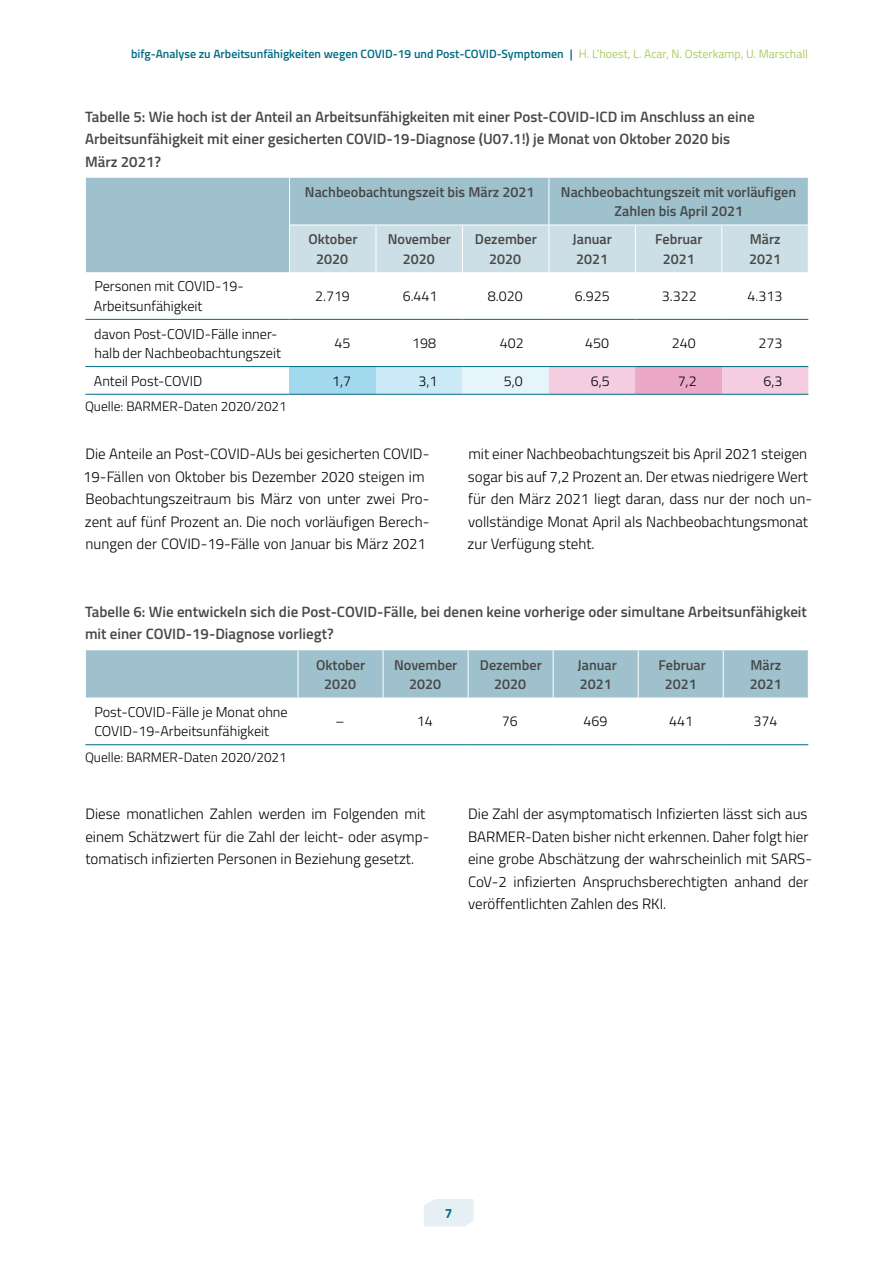
<style>
.page{position:relative;width:893px;height:1263px;background:#fff}
.page>*{position:absolute;margin:0;border:0;box-sizing:border-box;transform-origin:0 0}
.B-Inhalt_B-03_1-P-FT{font:300 15px/22.5px "Titillium";color:#000}
.t1{font:600 15px/22.5px "Titillium";color:#484847}
.B-Inhalt_B-03_2-P-FT_mA{font:300 15px/22.5px "Titillium";color:#000}
.C-Tabelle_C-04-P-TAB_FT{font:300 14.25px/19.5px "Titillium";color:#000}
.C-Tabelle_C-03b-P-TAB_Kopf_z{font:600 14.25px/19.5px "Titillium";color:#484847;text-align:center}
.C-Tabelle_C-04b-P-TAB_FT_z{font:300 14.25px "Titillium";color:#000}
.t2{font:300 13.5px "Titillium";color:#000}
.t3{font:700 13.5px "Titillium";color:#006c82}
.t4{font:600 12px "Titillium";color:#006c82}
.s1{font-weight:400;color:#aacc5f}
</style>
<div class="page">
<svg style="left:424px;top:1199px;width:49px;height:27px"></svg>
<div style="left:86px;top:178px;width:722px;height:94px;background:#9ec1cd"></div>
<div style="left:290px;top:226px;width:518px;height:46px;background:#cddfe6"></div>
<div style="left:290px;top:367px;width:86px;height:27px;background:#a2d9ef"></div>
<div style="left:376px;top:367px;width:86px;height:27px;background:#cbe9f6"></div>
<div style="left:462px;top:367px;width:87px;height:27px;background:#e6f4fb"></div>
<svg style="left:549px;top:367px;width:259px;height:27px;background:#f1cbde"></svg>
<div style="left:635px;top:367px;width:87px;height:27px;background:#eba8c7"></div>
<hr style="left:549px;top:178px;width:1px;height:47px;background:#fff">
<hr style="left:376px;top:225px;width:1px;height:47px;background:#fff">
<hr style="left:462px;top:225px;width:1px;height:47px;background:#fff">
<hr style="left:549px;top:225px;width:1px;height:47px;background:#fff">
<hr style="left:635px;top:225px;width:1px;height:47px;background:#fff">
<hr style="left:721px;top:225px;width:1px;height:47px;background:#fff">
<hr style="left:85px;top:319px;width:205px;height:1px;background:#006c82">
<hr style="left:290px;top:319px;width:86px;height:1px;background:#006c82">
<hr style="left:376px;top:319px;width:86px;height:1px;background:#006c82">
<hr style="left:462px;top:319px;width:87px;height:1px;background:#006c82">
<hr style="left:549px;top:319px;width:86px;height:1px;background:#006c82">
<hr style="left:635px;top:319px;width:87px;height:1px;background:#006c82">
<hr style="left:722px;top:319px;width:86px;height:1px;background:#006c82">
<hr style="left:85px;top:366px;width:205px;height:1px;background:#006c82">
<hr style="left:290px;top:366px;width:86px;height:1px;background:#006c82">
<hr style="left:376px;top:366px;width:86px;height:1px;background:#006c82">
<hr style="left:462px;top:366px;width:87px;height:1px;background:#006c82">
<hr style="left:549px;top:366px;width:86px;height:1px;background:#006c82">
<hr style="left:635px;top:366px;width:87px;height:1px;background:#006c82">
<hr style="left:722px;top:366px;width:86px;height:1px;background:#006c82">
<hr style="left:85px;top:394px;width:205px;height:1px;background:#006c82">
<hr style="left:290px;top:394px;width:86px;height:1px;background:#006c82">
<hr style="left:376px;top:394px;width:86px;height:1px;background:#006c82">
<hr style="left:462px;top:394px;width:87px;height:1px;background:#006c82">
<hr style="left:549px;top:394px;width:86px;height:1px;background:#006c82">
<hr style="left:635px;top:394px;width:87px;height:1px;background:#006c82">
<hr style="left:722px;top:394px;width:86px;height:1px;background:#006c82">
<hr style="left:289px;top:178px;width:1px;height:47px;background:#fff">
<hr style="left:289px;top:225px;width:1px;height:47px;background:#fff">
<hr style="left:289px;top:225px;width:87px;height:1px;background:#fff">
<hr style="left:376px;top:225px;width:86px;height:1px;background:#fff">
<hr style="left:462px;top:225px;width:87px;height:1px;background:#fff">
<hr style="left:549px;top:225px;width:86px;height:1px;background:#fff">
<hr style="left:635px;top:225px;width:87px;height:1px;background:#fff">
<hr style="left:722px;top:225px;width:87px;height:1px;background:#fff">
<div style="left:86px;top:650px;width:722px;height:47px;background:#9ec1cd"></div>
<hr style="left:383px;top:650px;width:1px;height:47px;background:#fff">
<hr style="left:468px;top:650px;width:1px;height:47px;background:#fff">
<hr style="left:553px;top:650px;width:1px;height:47px;background:#fff">
<hr style="left:638px;top:650px;width:1px;height:47px;background:#fff">
<hr style="left:723px;top:650px;width:1px;height:47px;background:#fff">
<hr style="left:85px;top:744px;width:213px;height:1px;background:#006c82">
<hr style="left:298px;top:744px;width:85px;height:1px;background:#006c82">
<hr style="left:383px;top:744px;width:85px;height:1px;background:#006c82">
<hr style="left:468px;top:744px;width:85px;height:1px;background:#006c82">
<hr style="left:553px;top:744px;width:85px;height:1px;background:#006c82">
<hr style="left:638px;top:744px;width:85px;height:1px;background:#006c82">
<hr style="left:723px;top:744px;width:85px;height:1px;background:#006c82">
<hr style="left:298px;top:650px;width:1px;height:47px;background:#fff">
<p class="t4" style="left:131px;top:45px;width:678px">bifg-Analyse zu Arbeitsunfähigkeiten wegen COVID-19 und Post-COVID-Symptomen | <span class="s1">H. L’hoest, L. Acar, N. Osterkamp, U. Marschall</span></p>
<p class="t1" style="left:85px;top:104px;width:671px">Tabelle 5: Wie hoch ist der Anteil an Arbeitsunfähigkeiten mit einer Post-COVID-ICD im Anschluss an eine<br>Arbeitsunfähigkeit mit einer gesicherten COVID-19-Diagnose (U07.1!) je Monat von Oktober 2020 bis<br>März 2021?</p>
<p class="C-Tabelle_C-03b-P-TAB_Kopf_z" style="left:305px;top:181px;width:231px">Nachbeobachtungszeit bis März 2021</p>
<p class="C-Tabelle_C-03b-P-TAB_Kopf_z" style="left:561px;top:181px;width:237px">Nachbeobachtungszeit mit vorläufigen<br>Zahlen bis April 2021</p>
<p class="C-Tabelle_C-03b-P-TAB_Kopf_z" style="left:308px;top:229px;width:51px">Oktober<br>2020</p>
<p class="C-Tabelle_C-03b-P-TAB_Kopf_z" style="left:388px;top:229px;width:65px">November<br>2020</p>
<p class="C-Tabelle_C-03b-P-TAB_Kopf_z" style="left:475px;top:229px;width:64px">Dezember<br>2020</p>
<p class="C-Tabelle_C-03b-P-TAB_Kopf_z" style="left:573px;top:229px;width:41px;text-align:left">Januar<br>2021</p>
<p class="C-Tabelle_C-03b-P-TAB_Kopf_z" style="left:655px;top:229px;width:49px">Februar<br>2021</p>
<p class="C-Tabelle_C-03b-P-TAB_Kopf_z" style="left:749px;top:229px;width:33px;text-align:left">März<br>2021</p>
<p class="C-Tabelle_C-04-P-TAB_FT" style="left:94px;top:276px;width:151px">Personen mit COVID-19-<br>Arbeitsunfähigkeit</p>
<p class="C-Tabelle_C-04-P-TAB_FT" style="left:315px;top:286px;width:36px">2.719</p>
<p class="C-Tabelle_C-04-P-TAB_FT" style="left:403px;top:286px;width:36px">6.441</p>
<p class="C-Tabelle_C-04-P-TAB_FT" style="left:488px;top:286px;width:36px">8.020</p>
<p class="C-Tabelle_C-04-P-TAB_FT" style="left:575px;top:286px;width:36px">6.925</p>
<p class="C-Tabelle_C-04-P-TAB_FT" style="left:662px;top:286px;width:36px">3.322</p>
<p class="C-Tabelle_C-04-P-TAB_FT" style="left:748px;top:286px;width:36px">4.313</p>
<p class="C-Tabelle_C-04-P-TAB_FT" style="left:94px;top:323px;width:188px">davon Post-COVID-Fälle inner&shy;halb der Nachbeobachtungszeit</p>
<p class="C-Tabelle_C-04-P-TAB_FT" style="left:334px;top:333px;width:17px">45</p>
<p class="C-Tabelle_C-04-P-TAB_FT" style="left:412px;top:333px;width:25px">198</p>
<p class="C-Tabelle_C-04-P-TAB_FT" style="left:500px;top:333px;width:25px">402</p>
<p class="C-Tabelle_C-04-P-TAB_FT" style="left:585px;top:333px;width:25px">450</p>
<p class="C-Tabelle_C-04-P-TAB_FT" style="left:672px;top:333px;width:25px">240</p>
<p class="C-Tabelle_C-04-P-TAB_FT" style="left:758px;top:333px;width:25px">273</p>
<p class="C-Tabelle_C-04-P-TAB_FT" style="left:94px;top:370px;width:110px">Anteil Post-COVID</p>
<p class="C-Tabelle_C-04-P-TAB_FT" style="left:332px;top:370px;width:20px">1,7</p>
<p class="C-Tabelle_C-04-P-TAB_FT" style="left:419px;top:370px;width:20px">3,1</p>
<p class="C-Tabelle_C-04-P-TAB_FT" style="left:504px;top:370px;width:20px">5,0</p>
<p class="C-Tabelle_C-04-P-TAB_FT" style="left:591px;top:370px;width:20px">6,5</p>
<p class="C-Tabelle_C-04-P-TAB_FT" style="left:678px;top:370px;width:20px">7,2</p>
<p class="C-Tabelle_C-04-P-TAB_FT" style="left:763px;top:370px;width:20px">6,3</p>
<p class="t2" style="left:85px;top:397px;width:203px">Quelle: BARMER-Daten 2020/2021</p>
<p class="B-Inhalt_B-03_1-P-FT" style="left:83px;top:442px;width:348px">Die Anteile an Post-COVID-AUs bei gesicherten COVID-19-Fällen von Oktober bis Dezember 2020 steigen im Beobachtungszeitraum bis März von unter zwei Pro&shy;zent auf fünf Prozent an. Die noch vorläufigen Berech&shy;nungen der COVID-19-Fälle von Januar bis März 2021</p>
<p class="B-Inhalt_B-03_1-P-FT" style="left:468px;top:442px;width:346px">mit einer Nachbeobachtungszeit bis April 2021 steigen sogar bis auf 7,2 Prozent an. Der etwas niedrigere Wert für den März 2021 liegt daran, dass nur der noch un&shy;vollständige Monat April als Nachbeobachtungsmonat zur Verfügung steht.</p>
<p class="t1" style="left:85px;top:599px;width:723px">Tabelle 6: Wie entwickeln sich die Post-COVID-Fälle, bei denen keine vorherige oder simultane Arbeitsunfähigkeit mit einer COVID-19-Diagnose vorliegt?</p>
<p class="C-Tabelle_C-03b-P-TAB_Kopf_z" style="left:316px;top:654px;width:51px">Oktober<br>2020</p>
<p class="C-Tabelle_C-03b-P-TAB_Kopf_z" style="left:394px;top:654px;width:65px">November<br>2020</p>
<p class="C-Tabelle_C-03b-P-TAB_Kopf_z" style="left:480px;top:654px;width:64px">Dezember<br>2020</p>
<p class="C-Tabelle_C-03b-P-TAB_Kopf_z" style="left:578px;top:654px;width:41px;text-align:left">Januar<br>2021</p>
<p class="C-Tabelle_C-03b-P-TAB_Kopf_z" style="left:658px;top:654px;width:49px">Februar<br>2021</p>
<p class="C-Tabelle_C-03b-P-TAB_Kopf_z" style="left:750px;top:654px;width:33px;text-align:left">März<br>2021</p>
<p class="C-Tabelle_C-04-P-TAB_FT" style="left:94px;top:701px;width:195px">Post-COVID-Fälle je Monat ohne<br>COVID-19-Arbeitsunfähigkeit</p>
<p class="C-Tabelle_C-04b-P-TAB_FT_z" style="left:336px;top:711px;width:11px">–</p>
<p class="C-Tabelle_C-04b-P-TAB_FT_z" style="left:417px;top:711px;width:17px">14</p>
<p class="C-Tabelle_C-04b-P-TAB_FT_z" style="left:502px;top:711px;width:17px">76</p>
<p class="C-Tabelle_C-04b-P-TAB_FT_z" style="left:583px;top:711px;width:25px">469</p>
<p class="C-Tabelle_C-04b-P-TAB_FT_z" style="left:669px;top:711px;width:25px">441</p>
<p class="C-Tabelle_C-04b-P-TAB_FT_z" style="left:754px;top:711px;width:25px">374</p>
<p class="t2" style="left:85px;top:747px;width:203px">Quelle: BARMER-Daten 2020/2021</p>
<p class="B-Inhalt_B-03_2-P-FT_mA" style="left:85px;top:802px;width:345px">Diese monatlichen Zahlen werden im Folgenden mit einem Schätzwert für die Zahl der leicht- oder asymp&shy;tomatisch infizierten Personen in Beziehung gesetzt.</p>
<p class="B-Inhalt_B-03_1-P-FT" style="left:468px;top:802px;width:345px">Die Zahl der asymptomatisch Infizierten lässt sich aus BARMER-Daten bisher nicht erkennen. Daher folgt hier eine grobe Abschätzung der wahrscheinlich mit SARS-CoV-2 infizierten Anspruchsberechtigten anhand der veröffentlichten Zahlen des RKI.</p>
<p class="t3" style="left:445px;top:1203px;width:9px">7</p>
</div>
